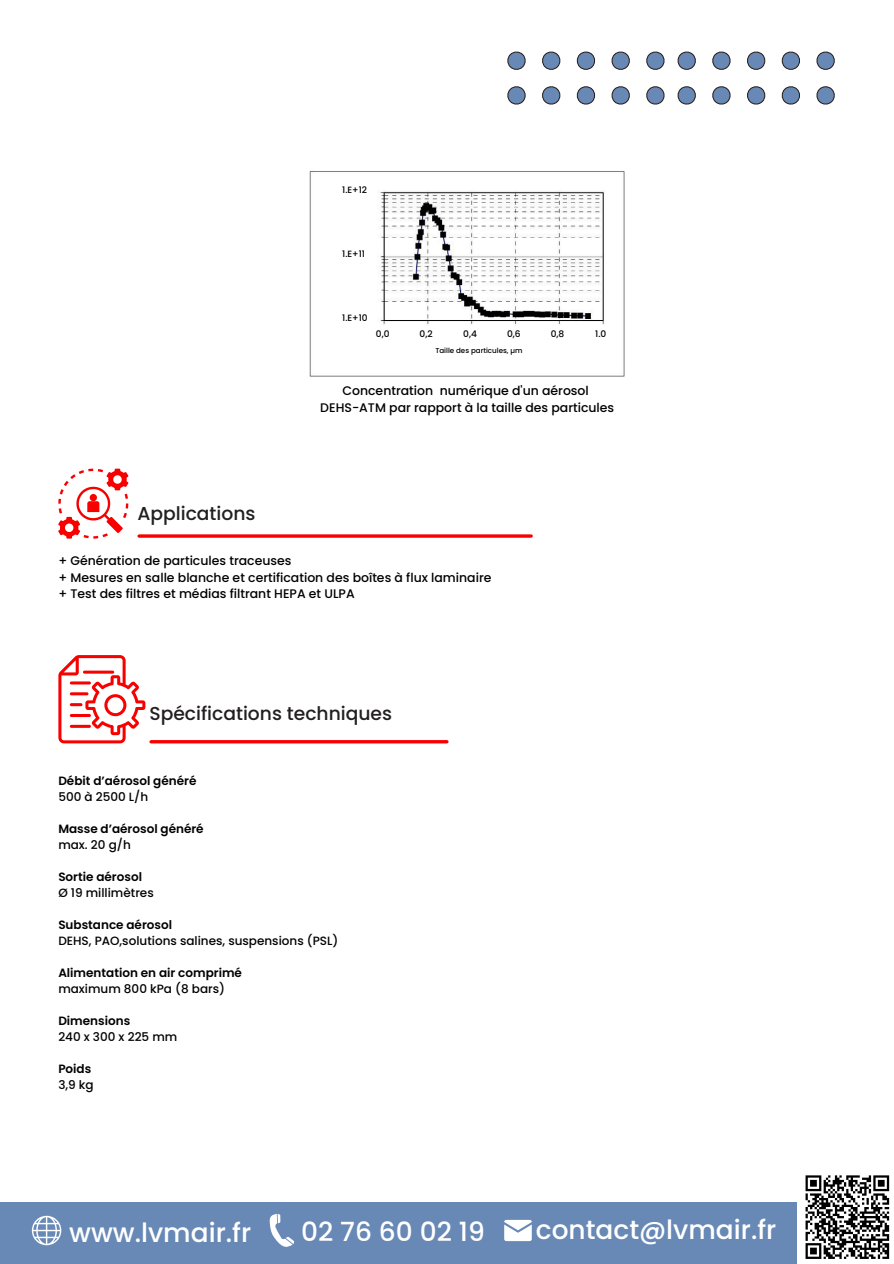
<style>
.page{position:relative;width:894px;height:1264px;background:#fff}
.page>*{position:absolute;margin:0;border:0;box-sizing:border-box;transform-origin:0 0}
.t1{font:500 26.4px "Poppins";color:#fff}
.t2{font:500 18.75px "Poppins";color:#221f20}
.t3{font:500 12.45px/16.6px "Poppins";color:#000}
.t4{font:600 12px/16px "Poppins";color:#000}
.t5{font:500 12px/16px "Poppins";color:#000}
.t6{font:500 9px "Poppins";color:#000}
.t7{font:500 7.05px "Poppins";color:#000}
.s1{font-weight:500}
.s2{font-weight:600}
</style>
<div class="page">
<svg style="left:507px;top:51px;width:19px;height:19px"></svg>
<svg style="left:542px;top:51px;width:18px;height:19px"></svg>
<svg style="left:576px;top:51px;width:19px;height:19px"></svg>
<svg style="left:611px;top:51px;width:19px;height:19px"></svg>
<svg style="left:646px;top:51px;width:18px;height:19px"></svg>
<svg style="left:507px;top:86px;width:19px;height:19px"></svg>
<svg style="left:542px;top:86px;width:18px;height:19px"></svg>
<svg style="left:576px;top:86px;width:19px;height:19px"></svg>
<svg style="left:611px;top:86px;width:19px;height:19px"></svg>
<svg style="left:646px;top:86px;width:18px;height:19px"></svg>
<svg style="left:677px;top:51px;width:19px;height:19px"></svg>
<svg style="left:712px;top:51px;width:18px;height:19px"></svg>
<svg style="left:747px;top:51px;width:18px;height:19px"></svg>
<svg style="left:781px;top:51px;width:19px;height:19px"></svg>
<svg style="left:816px;top:51px;width:18px;height:19px"></svg>
<svg style="left:677px;top:86px;width:19px;height:19px"></svg>
<svg style="left:712px;top:86px;width:18px;height:19px"></svg>
<svg style="left:747px;top:86px;width:18px;height:19px"></svg>
<svg style="left:781px;top:86px;width:19px;height:19px"></svg>
<svg style="left:816px;top:86px;width:18px;height:19px"></svg>
<hr style="left:151px;top:740px;width:296px;height:3px;background:#f80000">
<svg style="left:58px;top:655px;width:87px;height:88px"></svg>
<hr style="left:70px;top:692px;width:18px;height:3px;background:#f80000;border-radius:2px">
<hr style="left:83px;top:670px;width:31px;height:3px;background:#f80000;border-radius:2px">
<hr style="left:70px;top:681px;width:21px;height:3px;background:#f80000;border-radius:2px">
<svg style="left:70px;top:724px;width:21px;height:4px"></svg>
<hr style="left:70px;top:714px;width:21px;height:3px;background:#f80000;border-radius:2px">
<hr style="left:139px;top:534px;width:392px;height:3px;background:#f80000">
<svg style="left:58px;top:468px;width:70px;height:70px"></svg>
<img style="left:309px;top:171px;width:316px;height:206px">
<div style="left:0;top:1202px;width:796px;height:61px;background:#6889b6"></div>
<svg style="left:269px;top:1213px;width:25px;height:34px"></svg>
<svg style="left:32px;top:1215px;width:29px;height:29px"></svg>
<svg style="left:504px;top:1219px;width:27px;height:21px"></svg>
<svg style="left:805px;top:1175px;width:85px;height:84px"></svg>
<h5 class="t6" style="left:342px;top:184px;width:26px">1.E+12</h5>
<h5 class="t6" style="left:342px;top:248px;width:24px">1.E+11</h5>
<h3 class="t6" style="left:342px;top:312px;width:27px">1.E+10</h3>
<p class="t6" style="left:376px;top:327px;width:15px">0,0</p>
<h2 class="t6" style="left:419px;top:327px;width:15px">0,2</h2>
<h3 class="t6" style="left:463px;top:327px;width:15px">0,4</h3>
<p class="t6" style="left:507px;top:327px;width:15px">0,6</p>
<h2 class="t6" style="left:550px;top:327px;width:15px">0,8</h2>
<h3 class="t6" style="left:595px;top:327px;width:13px">1.0</h3>
<h3 class="t7" style="left:435px;top:345px;width:88px">Taille des particules, µm</h3>
<h5 class="t2" style="left:137px;top:500px;width:120px">Applications</h5>
<h3 class="t3" style="left:320px;top:382px;width:295px;text-align:center">Concentration numérique d'un aérosol<br>DEHS-ATM par rapport à la taille des particules</h3>
<h5 class="t3" style="left:58px;top:552px;width:434px">+ Génération de particules traceuses<br>+ Mesures en salle blanche et certification des boîtes à flux laminaire + Test des filtres et médias filtrant HEPA et ULPA</h5>
<p class="t2" style="left:149px;top:700px;width:244px">Spécifications techniques</p>
<p class="t4" style="left:58px;top:772px;width:139px">Débit d’aérosol généré<br><span class="s1">500 à 2500 L/h</span></p>
<p class="t4" style="left:58px;top:820px;width:147px">Masse d’aérosol généré <span class="s1">max. 20 g/h</span></p>
<h4 class="t5" style="left:58px;top:868px;width:97px"><span class="s2">Sortie aérosol<br></span>Ø 19 millimètres</h4>
<h4 class="t5" style="left:58px;top:916px;width:281px"><span class="s2">Substance aérosol<br></span>DEHS, PAO,solutions salines, suspensions (PSL)</h4>
<h4 class="t4" style="left:58px;top:964px;width:185px">Alimentation en air comprimé <span class="s1">maximum 800 kPa (8 bars)</span></h4>
<h5 class="t5" style="left:58px;top:1012px;width:120px"><span class="s2">Dimensions<br></span>240 x 300 x 225 mm</h5>
<h5 class="t4" style="left:58px;top:1060px;width:37px">Poids<br><span class="s1">3,9 kg</span></h5>
<h3 class="t1" style="left:69px;top:1214px;width:183px">www.lvmair.fr</h3>
<h3 class="t1" style="left:301px;top:1212px;width:185px">02 76 60 02 19</h3>
<h3 class="t1" style="left:535px;top:1210px;width:242px">contact@lvmair.fr</h3>
</div>
